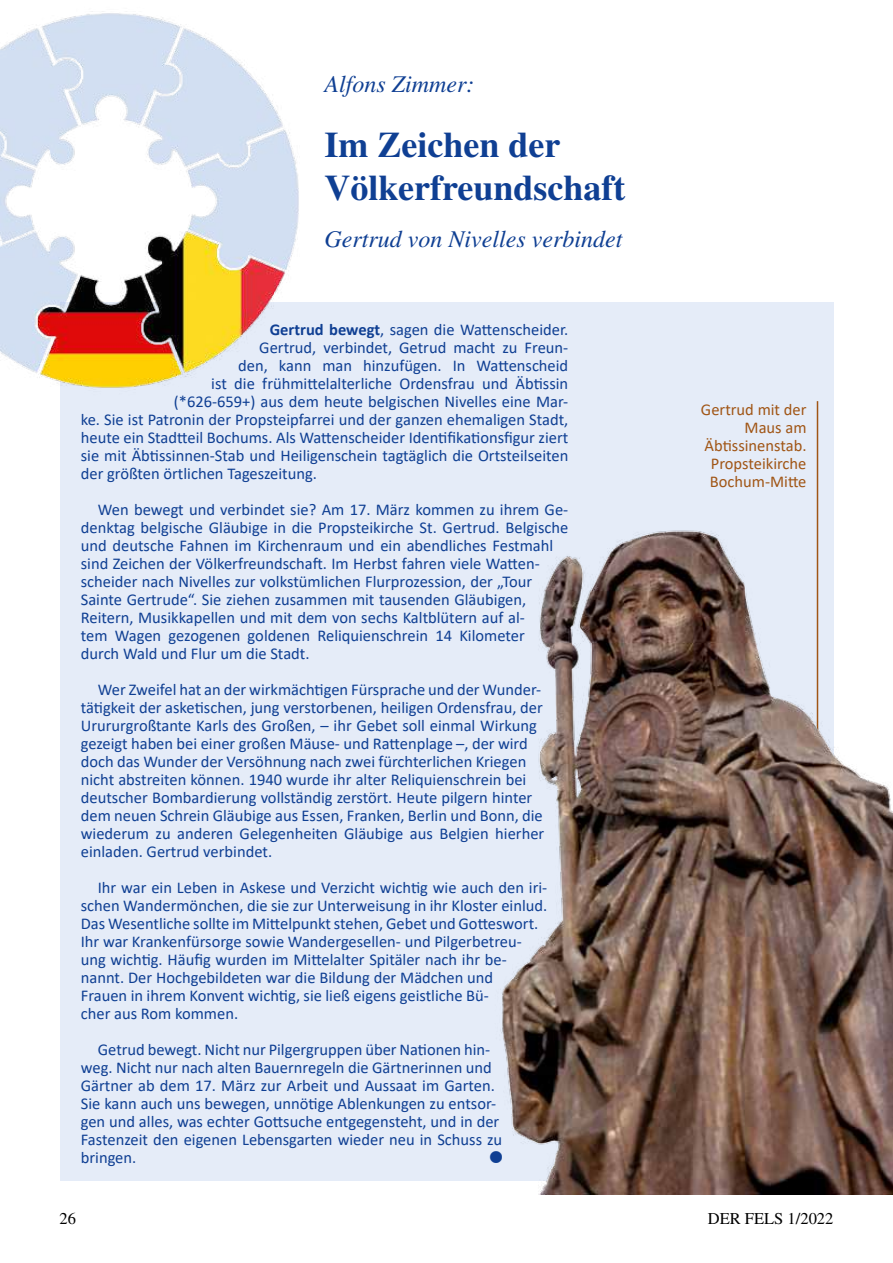
<style>
.page{position:relative;width:893px;height:1263px;background:#fff}
.page>*{position:absolute;margin:0;border:0;box-sizing:border-box;transform-origin:0 0}
.t1{font:700 36px/43.2px "Times";color:#0f3f93}
.t2{font:italic 24px "Times";color:#0f3f93}
.t3{font:16.5px/18px "Calibri";color:#0f3f93}
.t4{font:16.5px/18px "Calibri";color:#a05515;text-align:right}
.t5{font:16.5px "Times";color:#000}
.s1{font-weight:700}
</style>
<div class="page">
<div style="left:60px;top:302px;width:773px;height:879px;background:#e5ecf8"></div>
<img style="left:0;top:11px;width:299px;height:377px">
<hr style="left:817px;top:401px;width:1px;height:509px;background:#a05515">
<img style="left:501px;top:524px;width:392px;height:671px">
<svg style="left:501px;top:1151px;width:1px;height:12px"></svg>
<h2 class="t2" style="left:325px;top:71px;width:151px">Alfons Zimmer:</h2>
<h1 class="t1" style="left:325px;top:122px;width:302px">Im Zeichen der<br>Völkerfreundschaft</h1>
<h2 class="t2" style="left:325px;top:225px;width:299px">Gertrud von Nivelles verbindet</h2>
<p class="t3" style="left:270px;top:320px;width:300px"><span class="s1">Gertrud bewegt</span>, sagen die Wattenscheider.</p>
<p class="t3" style="left:259px;top:338px;width:310px">Gertrud, verbindet, Getrud macht zu Freun-</p>
<p class="t3" style="left:238px;top:356px;width:331px">den, kann man hinzufügen. In Wattenscheid</p>
<p class="t3" style="left:211px;top:374px;width:358px">ist die frühmittelalterliche Ordensfrau und Äbtissin</p>
<p class="t3" style="left:174px;top:392px;width:396px">(*626-659+) aus dem heute belgischen Nivelles eine Mar-</p>
<p class="t3" style="left:81px;top:410px;width:489px">ke. Sie ist Patronin der Propsteipfarrei und der ganzen ehemaligen Stadt,</p>
<p class="t3" style="left:81px;top:428px;width:489px">heute ein Stadtteil Bochums. Als Wattenscheider Identifikationsfigur ziert</p>
<p class="t3" style="left:81px;top:446px;width:489px">sie mit Äbtissinnen-Stab und Heiligenschein tagtäglich die Ortsteilseiten</p>
<p class="t3" style="left:81px;top:464px;width:238px">der größten örtlichen Tageszeitung.</p>
<p class="t3" style="left:81px;top:500px;width:489px;text-indent:17px">Wen bewegt und verbindet sie? Am 17. März kommen zu ihrem Ge&shy;denktag belgische Gläubige in die Propsteikirche St. Gertrud. Belgische und deutsche Fahnen im Kirchenraum und ein abendliches Festmahl sind Zeichen der Völkerfreundschaft. Im Herbst fahren viele Watten&shy;scheider nach Nivelles zur volkstümlichen Flurprozession, der „Tour Sainte Gertrude“. Sie ziehen zusammen mit tausenden Gläubigen, Reitern, Musikkapellen und mit dem von sechs Kaltblütern auf al-<br>tem Wagen gezogenen goldenen Reliquienschrein 14 Kilometer<br>durch Wald und Flur um die Stadt.</p>
<p class="t3" style="left:81px;top:680px;width:465px;text-indent:17px">Wer Zweifel hat an der wirkmächtigen Fürsprache und der Wunder&shy;tätigkeit der asketischen, jung verstorbenen, heiligen Ordensfrau, der Urururgroßtante Karls des Großen, – ihr Gebet soll einmal Wirkung gezeigt haben bei einer großen Mäuse- und Rattenplage –, der wird doch das Wunder der Versöhnung nach zwei fürchterlichen Kriegen nicht abstreiten können. 1940 wurde ihr alter Reliquienschrein bei deutscher Bombardierung vollständig zerstört. Heute pilgern hinter dem neuen Schrein Gläubige aus Essen, Franken, Berlin und Bonn, die wiederum zu anderen Gelegenheiten Gläubige aus Belgien hierher einladen. Gertrud verbindet.</p>
<p class="t3" style="left:81px;top:878px;width:468px;text-indent:17px">Ihr war ein Leben in Askese und Verzicht wichtig wie auch den iri&shy;schen Wandermönchen, die sie zur Unterweisung in ihr Kloster einlud.<br>Das Wesentliche sollte im Mittelpunkt stehen, Gebet und Gotteswort.<br>Ihr war Krankenfürsorge sowie Wandergesellen- und Pilgerbetreu&shy;ung wichtig. Häufig wurden im Mittelalter Spitäler nach ihr be&shy;nannt. Der Hochgebildeten war die Bildung der Mädchen und<br>Frauen in ihrem Konvent wichtig, sie ließ eigens geistliche Bü-<br>cher aus Rom kommen.</p>
<p class="t3" style="left:81px;top:1040px;width:423px;text-indent:17px">Getrud bewegt. Nicht nur Pilgergruppen über Nationen hin&shy;weg. Nicht nur nach alten Bauernregeln die Gärtnerinnen und Gärtner ab dem 17. März zur Arbeit und Aussaat im Garten.<br>Sie kann auch uns bewegen, unnötige Ablenkungen zu entsor&shy;gen und alles, was echter Gottsuche entgegensteht, und in der Fastenzeit den eigenen Lebensgarten wieder neu in Schuss zu bringen.</p>
<p class="t4" style="left:701px;top:400px;width:107px">Gertrud mit der<br>Maus am<br>Äbtissinenstab.<br>Propsteikirche<br>Bochum-Mitte</p>
<p class="t5" style="left:60px;top:1209px;width:18px">26</p>
<p class="t5" style="left:708px;top:1209px;width:127px">DER FELS 1/2022</p>
</div>
